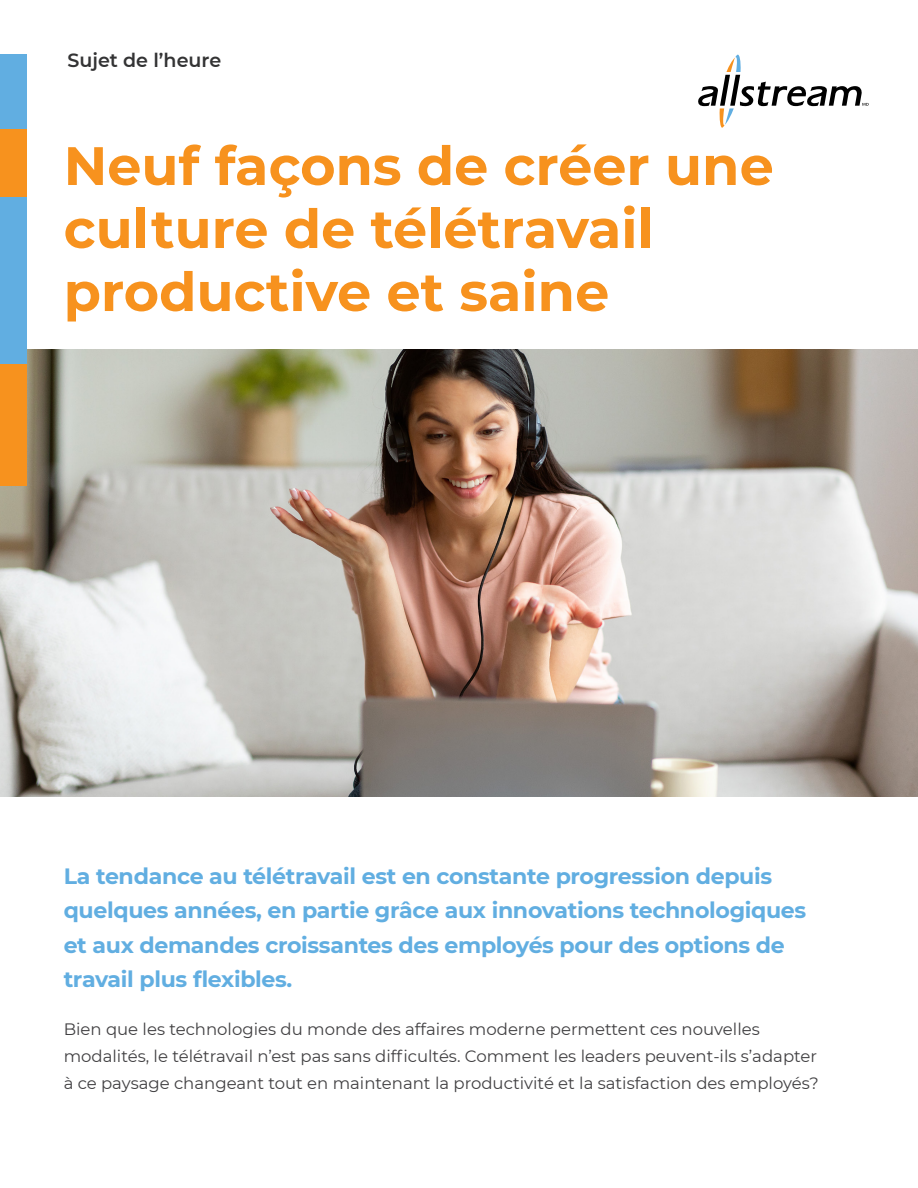
<style>
.page{position:relative;width:918px;height:1188px;background:#fff}
.page>*{position:absolute;margin:0;border:0;box-sizing:border-box;transform-origin:0 0}
.t1{font:700 54px/63px "Montserrat";color:#f7921e}
.t2{font:700 22.2px/34.5px "Montserrat";letter-spacing:-.015em;color:#61aee1}
.t3{font:600 19.05px "Montserrat";color:#333334}
.t4{font:16.5px/27px "Montserrat";color:#414042}
</style>
<div class="page">
<img style="left:0;top:349px;width:918px;height:447px">
<div style="left:0;top:54px;width:27px;height:83px;background:#61aee1"></div>
<div style="left:0;top:130px;width:27px;height:69px;background:#f7921e"></div>
<div style="left:0;top:363px;width:27px;height:123px;background:#f7921e"></div>
<div style="left:0;top:197px;width:27px;height:166px;background:#61aee1"></div>
<svg style="left:698px;top:54px;width:171px;height:74px"></svg>
<p class="t3" style="left:67px;top:47px;width:155px">Sujet de l’heure</p>
<h1 class="t1" style="left:64px;top:132px;width:712px">Neuf façons de créer une culture de télétravail productive et saine</h1>
<h2 class="t2" style="left:64px;top:857px;width:744px">La tendance au télétravail est en constante progression depuis quelques années, en partie grâce aux innovations technologiques et aux demandes croissantes des employés pour des options de travail plus flexibles.</h2>
<p class="t4" style="left:64px;top:1015px;width:757px">Bien que les technologies du monde des affaires moderne permettent ces nouvelles modalités, le télétravail n’est pas sans difficultés. Comment les leaders peuvent-ils s’adapter à ce paysage changeant tout en maintenant la productivité et la satisfaction des employés?</p>
</div>
